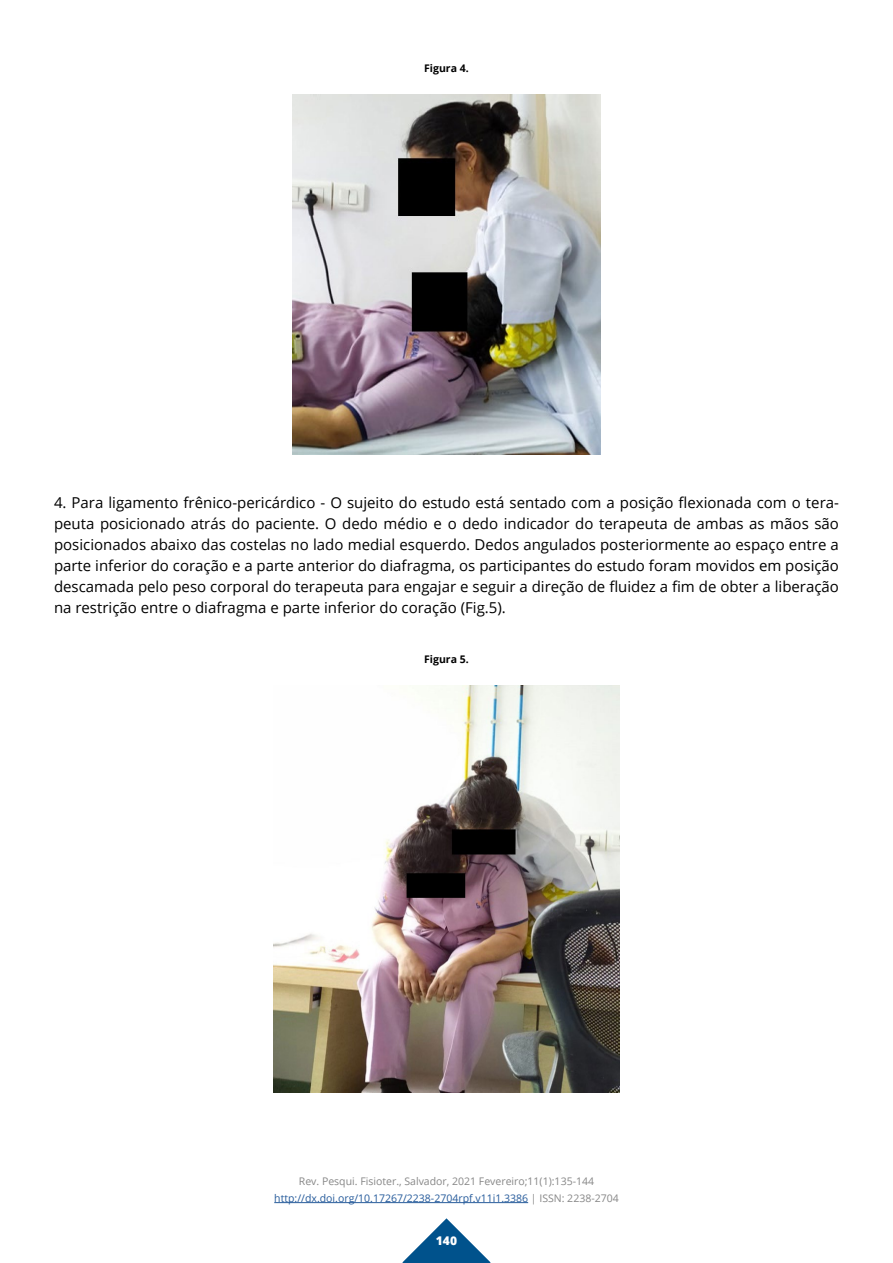
<style>
.page{position:relative;width:893px;height:1263px;background:#fff}
.page>*{position:absolute;margin:0;border:0;box-sizing:border-box;transform-origin:0 0}
.t1{font:15px/21px "Open Sans";color:#000;text-align:justify}
.t2{font:800 12px "Open Sans";color:#fff}
.t3{font:10.5px/16.5px "Open Sans";color:#878787;text-align:center}
.t4{font:700 10.5px "Open Sans";color:#000}
.s1{color:#265b9b}
</style>
<div class="page">
<svg style="left:402px;top:1218px;width:89px;height:45px"></svg>
<hr style="left:274px;top:1202px;width:254px;height:1px;background:#265b9b">
<img style="left:292px;top:94px;width:309px;height:360px">
<img style="left:274px;top:686px;width:345px;height:406px">
<p class="t4" style="left:424px;top:61px;width:46px">Figura 4.</p>
<p class="t1" style="left:54px;top:491px;width:786px">4. Para ligamento frênico-pericárdico - O sujeito do estudo está sentado com a posição flexionada com o tera&shy;peuta posicionado atrás do paciente. O dedo médio e o dedo indicador do terapeuta de ambas as mãos são posicionados abaixo das costelas no lado medial esquerdo. Dedos angulados posteriormente ao espaço entre a parte inferior do coração e a parte anterior do diafragma, os participantes do estudo foram movidos em posição descamada pelo peso corporal do terapeuta para engajar e seguir a direção de fluidez a fim de obter a liberação na restrição entre o diafragma e parte inferior do coração (Fig.5).</p>
<p class="t4" style="left:424px;top:652px;width:46px">Figura 5.</p>
<p class="t3" style="left:274px;top:1173px;width:346px">Rev. Pesqui. Fisioter., Salvador, 2021 Fevereiro;11(1):135-144 <span class="s1">http://dx.doi.org/10.17267/2238-2704rpf.v11i1.3386</span> | ISSN: 2238-2704</p>
<p class="t2" style="left:436px;top:1232px;width:23px">140</p>
</div>
